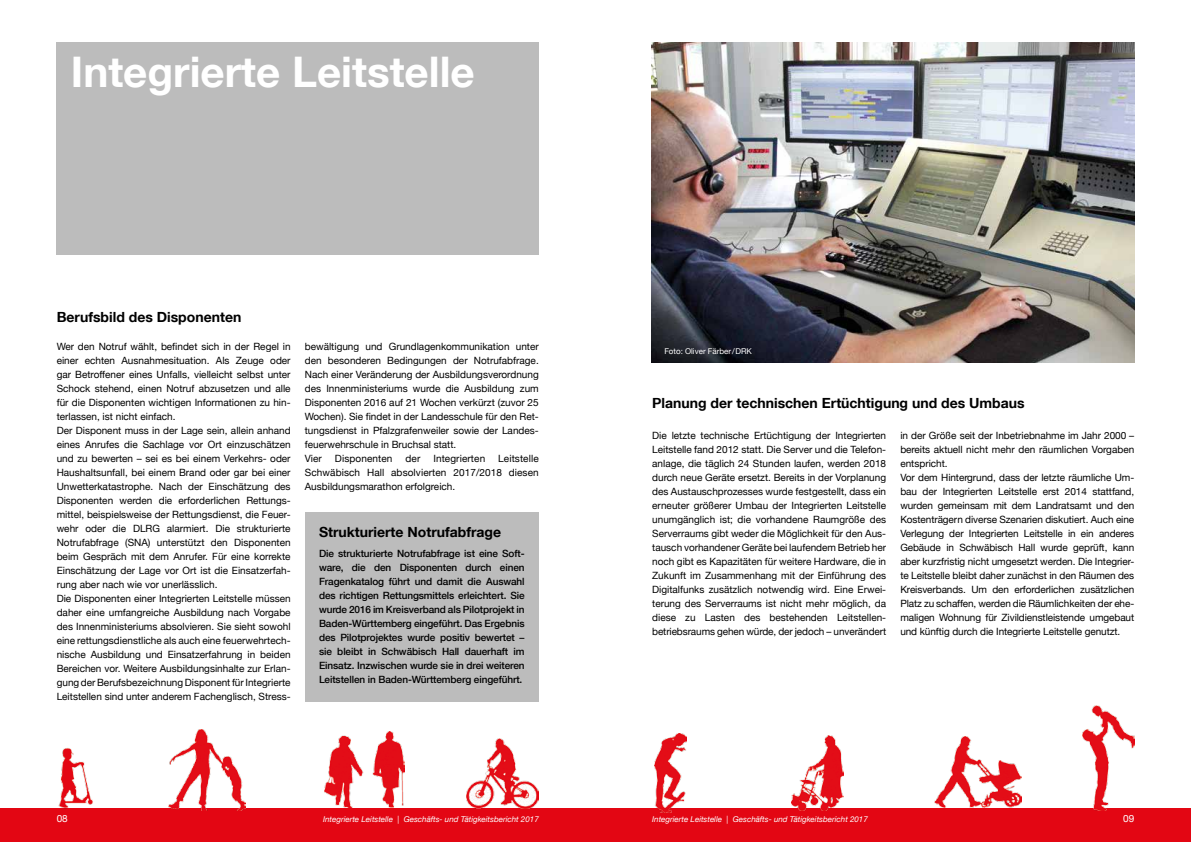
<style>
.page{position:relative;width:1191px;height:842px;background:#fff}
.page>*{position:absolute;margin:0;border:0;box-sizing:border-box;transform-origin:0 0}
.t1{font:700 42.2px "Helvetica Neue LT Com";color:#fff}
.t2{font:700 14px "Helvetica Neue LT Com";color:#000}
.t3{font:10px/14px "Helvetica Neue";color:#000}
.t4{font:500 10px/14px "Helvetica Neue LT Com";letter-spacing:-.01em;color:#000;text-align:justify}
.t5{font:10px "Helvetica Neue";color:#fff}
.t6{font:italic 8px "Helvetica Neue LT Com";color:#fff}
.t7{font:8px "Helvetica Neue";color:#fff}
</style>
<div class="page">
<div style="left:0;top:808px;width:1191px;height:34px;background:#e30613"></div>
<div style="left:57px;top:43px;width:482px;height:212px;background:#bcbcbc"></div>
<div style="left:305px;top:512px;width:234px;height:190px;background:#bcbcbc"></div>
<img style="left:1082px;top:706px;width:52px;height:104px">
<img style="left:168px;top:729px;width:77px;height:81px">
<img style="left:792px;top:735px;width:51px;height:76px">
<img style="left:934px;top:736px;width:87px;height:72px">
<img style="left:466px;top:738px;width:73px;height:70px">
<img style="left:325px;top:731px;width:79px;height:77px">
<img style="left:58px;top:748px;width:35px;height:61px">
<img style="left:654px;top:733px;width:32px;height:80px">
<img style="left:651px;top:43px;width:483px;height:320px">
<h1 class="t1" style="left:71px;top:45px;width:405px">Integrierte Leitstelle</h1>
<h2 class="t2" style="left:57px;top:308px;width:186px">Berufsbild des Disponenten</h2>
<p class="t3" style="left:57px;top:339px;width:235px">Wer den Notruf wählt, befindet sich in der Regel in einer echten Ausnahmesituation. Als Zeuge oder gar Betroffener eines Unfalls, vielleicht selbst unter Schock stehend, einen Notruf abzusetzen und alle für die Disponenten wichtigen Informationen zu hin&shy;terlassen, ist nicht einfach.<br>Der Disponent muss in der Lage sein, allein anhand eines Anrufes die Sachlage vor Ort einzuschätzen und zu bewerten – sei es bei einem Verkehrs- oder Haushaltsunfall, bei einem Brand oder gar bei einer Unwetterkatastrophe. Nach der Einschätzung des Disponenten werden die erforderlichen Rettungs&shy;mittel, beispielsweise der Rettungsdienst, die Feuer&shy;wehr oder die DLRG alarmiert. Die strukturierte Notrufabfrage (SNA) unterstützt den Disponenten beim Gespräch mit dem Anrufer. Für eine korrekte Einschätzung der Lage vor Ort ist die Einsatzerfah&shy;rung aber nach wie vor unerlässlich.<br>Die Disponenten einer Integrierten Leitstelle müssen daher eine umfangreiche Ausbildung nach Vorgabe des Innenministeriums absolvieren. Sie sieht sowohl eine rettungsdienstliche als auch eine feuerwehrtech&shy;nische Ausbildung und Einsatzerfahrung in beiden Bereichen vor. Weitere Ausbildungsinhalte zur Erlan&shy;gung der Berufsbezeichnung Disponent für Integrierte Leitstellen sind unter anderem Fachenglisch, Stress-</p>
<p class="t3" style="left:305px;top:339px;width:235px">bewältigung und Grundlagenkommunikation unter den besonderen Bedingungen der Notrufabfrage.<br>Nach einer Veränderung der Ausbildungsverordnung des Innenministeriums wurde die Ausbildung zum Disponenten 2016 auf 21 Wochen verkürzt (zuvor 25<br>Wochen). Sie findet in der Landesschule für den Ret&shy;tungsdienst in Pfalzgrafenweiler sowie der Landes&shy;feuerwehrschule in Bruchsal statt.<br>Vier</p>
<p class="t3" style="left:305px;top:451px;width:235px;text-align:justify;text-indent:193px">Leitstelle Schwäbisch Hall absolvierten 2017/2018 diesen Ausbildungsmarathon erfolgreich.</p>
<p class="t3" style="left:335px;top:451px;width:59px">Disponenten</p>
<p class="t3" style="left:405px;top:451px;width:16px">der</p>
<p class="t3" style="left:433px;top:451px;width:53px">Integrierten</p>
<h2 class="t2" style="left:319px;top:523px;width:184px">Strukturierte Notrufabfrage</h2>
<p class="t4" style="left:319px;top:546px;width:207px">Die strukturierte Notrufabfrage ist eine Soft&shy;ware, die den Disponenten durch einen Fragenkatalog führt und damit die Auswahl des richtigen Rettungsmittels erleichtert. Sie wurde 2016 im Kreisverband als Pilotprojekt in Baden-Württemberg eingeführt. Das Ergebnis des Pilotprojektes wurde positiv bewertet – sie bleibt in Schwäbisch Hall dauerhaft im Einsatz. Inzwischen wurde sie in drei weiteren Leitstellen in Baden-Württemberg eingeführt.</p>
<p class="t7" style="left:664px;top:347px;width:89px">Foto: Oliver Färber/DRK</p>
<h2 class="t2" style="left:652px;top:394px;width:374px">Planung der technischen Ertüchtigung und des Umbaus</h2>
<p class="t3" style="left:652px;top:428px;width:235px;text-align:justify">Die letzte technische Ertüchtigung der Integrierten Leitstelle fand 2012 statt. Die Server und die Telefon&shy;anlage, die täglich 24 Stunden laufen, werden 2018 durch neue Geräte ersetzt. Bereits in der Vorplanung des Austauschprozesses wurde festgestellt, dass ein erneuter größerer Umbau der Integrierten Leitstelle unumgänglich ist; die vorhandene Raumgröße des Serverraums gibt weder die Möglichkeit für den Aus&shy;tausch vorhandener Geräte bei laufendem Betrieb her noch gibt es Kapazitäten für weitere Hardware, die in Zukunft im Zusammenhang mit der Einführung des Digitalfunks zusätzlich notwendig wird. Eine Erwei&shy;terung des Serverraums ist nicht mehr möglich, da diese zu Lasten des bestehenden Leitstellen&shy;betriebsraums gehen würde, der jedoch – unverändert</p>
<p class="t3" style="left:900px;top:428px;width:235px">in der Größe seit der Inbetriebnahme im Jahr 2000 – bereits aktuell nicht mehr den räumlichen Vorgaben entspricht.<br>Vor dem Hintergrund, dass der letzte räumliche Um&shy;bau der Integrierten Leitstelle erst 2014 stattfand, wurden gemeinsam mit dem Landratsamt und den Kostenträgern diverse Szenarien diskutiert. Auch eine Verlegung der Integrierten Leitstelle in ein anderes Gebäude in Schwäbisch Hall wurde geprüft, kann aber kurzfristig nicht umgesetzt werden. Die Integrier&shy;te Leitstelle bleibt daher zunächst in den Räumen des Kreisverbands. Um den erforderlichen zusätzlichen Platz zu schaffen, werden die Räumlichkeiten der ehe&shy;maligen Wohnung für Zivildienstleistende umgebaut und künftig durch die Integrierte Leitstelle genutzt.</p>
<p class="t5" style="left:57px;top:813px;width:13px">08</p>
<p class="t6" style="left:323px;top:814px;width:217px">Integrierte Leitstelle | Geschäfts- und Tätigkeitsbericht 2017</p>
<p class="t6" style="left:652px;top:814px;width:217px">Integrierte Leitstelle | Geschäfts- und Tätigkeitsbericht 2017</p>
<p class="t5" style="left:1123px;top:813px;width:13px">09</p>
</div>
